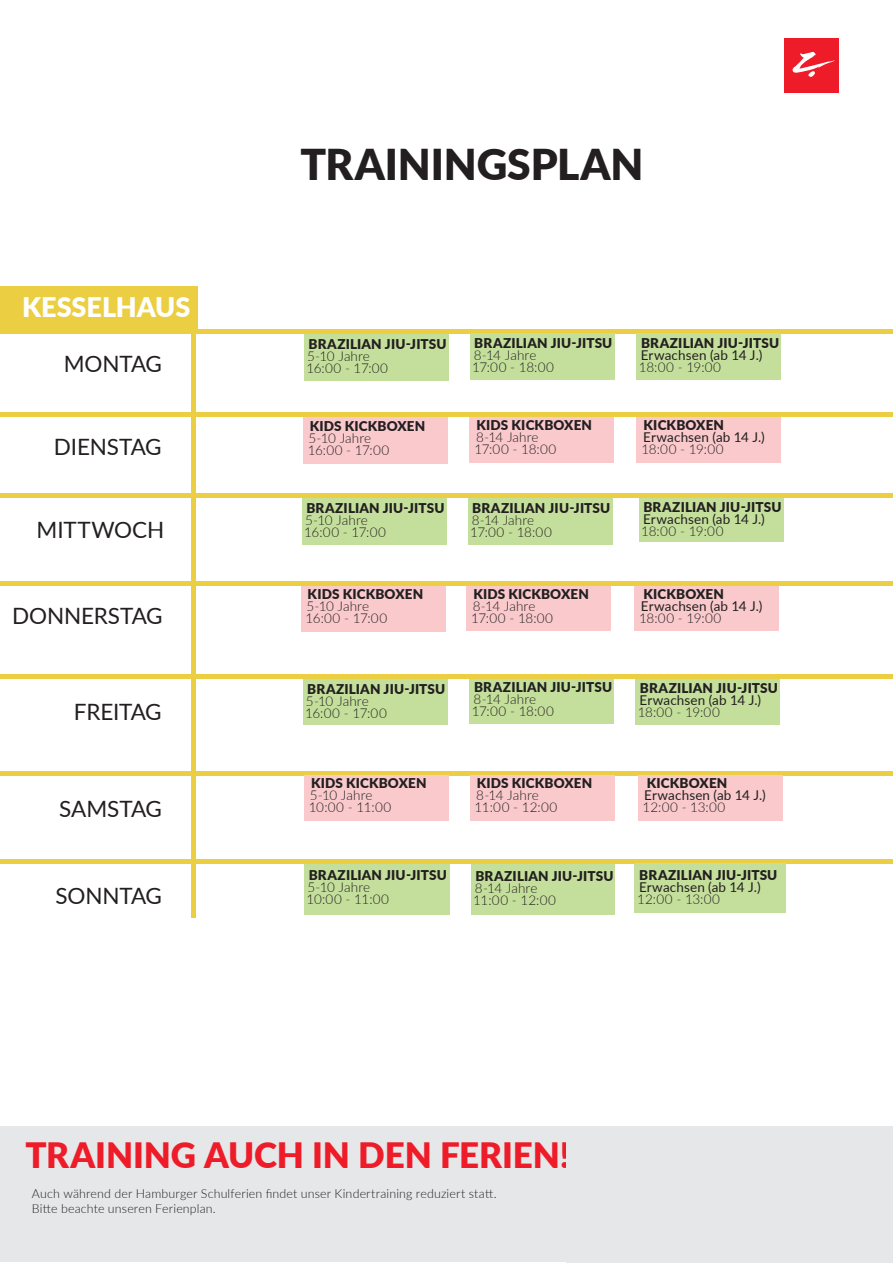
<style>
.page{position:relative;width:893px;height:1263px;background:#fff}
.page>*{position:absolute;margin:0;border:0;box-sizing:border-box;transform-origin:0 0}
.t1{font:900 42.45px "Lato";letter-spacing:-.005em;color:#231f20}
.t2{font:900 34.95px "Lato";letter-spacing:-.005em;color:#ee1c28}
.t3{font:900 27px "Lato";color:#fff}
.t4{font:22.5px "Lato";letter-spacing:-.005em;color:#231f20}
.t5{font:300 13.5px "Lato";color:#231f20}
.t6{font:900 13.5px "Lato";letter-spacing:.01em;color:#231f20}
.t7{font:13.5px "Lato";letter-spacing:.01em;color:#231f20}
.t8{font:300 12.45px "Lato";letter-spacing:.01em;color:#231f20}
</style>
<div class="page">
<div style="left:0;top:286px;width:197px;height:43px;background:#ebce42"></div>
<div style="left:303px;top:417px;width:145px;height:46px;background:#f9c9cc"></div>
<div style="left:470px;top:416px;width:144px;height:47px;background:#f9c9cc"></div>
<div style="left:639px;top:497px;width:145px;height:45px;background:#c4df9b"></div>
<div style="left:301px;top:585px;width:144px;height:46px;background:#f9c9cc"></div>
<div style="left:466px;top:585px;width:145px;height:46px;background:#f9c9cc"></div>
<div style="left:634px;top:585px;width:145px;height:46px;background:#f9c9cc"></div>
<div style="left:303px;top:679px;width:144px;height:46px;background:#c4df9b"></div>
<div style="left:470px;top:677px;width:144px;height:47px;background:#c4df9b"></div>
<div style="left:635px;top:678px;width:145px;height:47px;background:#c4df9b"></div>
<div style="left:637px;top:416px;width:144px;height:47px;background:#f9c9cc"></div>
<hr style="left:0;top:329px;width:893px;height:4px;background:#ebce42">
<div style="left:0;top:412px;width:893px;height:5px;background:#ebce42"></div>
<div style="left:0;top:493px;width:893px;height:5px;background:#ebce42"></div>
<hr style="left:0;top:581px;width:893px;height:4px;background:#ebce42">
<div style="left:0;top:674px;width:893px;height:5px;background:#ebce42"></div>
<hr style="left:0;top:771px;width:893px;height:4px;background:#ebce42">
<div style="left:0;top:859px;width:893px;height:5px;background:#ebce42"></div>
<div style="left:784px;top:38px;width:55px;height:54px;background:#ee1c28"></div>
<svg style="left:792px;top:52px;width:43px;height:25px"></svg>
<div style="left:304px;top:334px;width:145px;height:47px;background:#c4df9b"></div>
<div style="left:470px;top:333px;width:145px;height:47px;background:#c4df9b"></div>
<div style="left:637px;top:333px;width:144px;height:47px;background:#c4df9b"></div>
<div style="left:0;top:1127px;width:893px;height:135px;background:#e6e7e9"></div>
<div style="left:191px;top:325px;width:5px;height:593px;background:#ebce42"></div>
<div style="left:304px;top:864px;width:146px;height:51px;background:#c4df9b"></div>
<div style="left:471px;top:864px;width:143px;height:51px;background:#c4df9b"></div>
<div style="left:635px;top:863px;width:151px;height:50px;background:#c4df9b"></div>
<div style="left:566px;top:1128px;width:327px;height:135px;background:#e6e7e9"></div>
<div style="left:304px;top:775px;width:145px;height:46px;background:#f9c9cc"></div>
<div style="left:470px;top:775px;width:144px;height:45px;background:#f9c9cc"></div>
<div style="left:638px;top:775px;width:144px;height:45px;background:#f9c9cc"></div>
<div style="left:302px;top:498px;width:145px;height:47px;background:#c4df9b"></div>
<div style="left:468px;top:497px;width:144px;height:47px;background:#c4df9b"></div>
<p class="t3" style="left:22px;top:287px;width:170px">KESSELHAUS</p>
<p class="t4" style="left:64px;top:347px;width:100px">MONTAG</p>
<p class="t4" style="left:54px;top:431px;width:109px">DIENSTAG</p>
<p class="t4" style="left:37px;top:514px;width:129px">MITTWOCH</p>
<p class="t4" style="left:12px;top:600px;width:152px">DONNERSTAG</p>
<p class="t4" style="left:74px;top:696px;width:89px">FREITAG</p>
<p class="t4" style="left:59px;top:792px;width:104px">SAMSTAG</p>
<p class="t4" style="left:55px;top:879px;width:108px">SONNTAG</p>
<p class="t1" style="left:300px;top:132px;width:345px">TRAININGSPLAN</p>
<p class="t6" style="left:308px;top:334px;width:140px">BRAZILIAN JIU-JITSU</p>
<p class="t5" style="left:307px;top:346px;width:64px">5-10 Jahre</p>
<p class="t5" style="left:306px;top:358px;width:83px">16:00 - 17:00</p>
<p class="t6" style="left:474px;top:333px;width:140px">BRAZILIAN JIU-JITSU</p>
<p class="t5" style="left:474px;top:346px;width:64px">8-14 Jahre</p>
<p class="t5" style="left:472px;top:358px;width:83px">17:00 - 18:00</p>
<p class="t6" style="left:641px;top:333px;width:140px">BRAZILIAN JIU-JITSU</p>
<p class="t7" style="left:641px;top:346px;width:123px">Erwachsen (ab 14 J.)</p>
<p class="t5" style="left:639px;top:358px;width:84px">18:00 - 19:00</p>
<p class="t6" style="left:310px;top:416px;width:117px">KIDS KICKBOXEN</p>
<p class="t5" style="left:309px;top:428px;width:64px">5-10 Jahre</p>
<p class="t5" style="left:308px;top:440px;width:83px">16:00 - 17:00</p>
<p class="t6" style="left:477px;top:415px;width:117px">KIDS KICKBOXEN</p>
<p class="t5" style="left:476px;top:428px;width:64px">8-14 Jahre</p>
<p class="t5" style="left:474px;top:440px;width:83px">17:00 - 18:00</p>
<p class="t6" style="left:644px;top:415px;width:82px">KICKBOXEN</p>
<p class="t7" style="left:643px;top:427px;width:123px">Erwachsen (ab 14 J.)</p>
<p class="t5" style="left:641px;top:440px;width:84px">18:00 - 19:00</p>
<p class="t6" style="left:306px;top:498px;width:140px">BRAZILIAN JIU-JITSU</p>
<p class="t5" style="left:305px;top:511px;width:64px">5-10 Jahre</p>
<p class="t5" style="left:304px;top:523px;width:83px">16:00 - 17:00</p>
<p class="t6" style="left:472px;top:497px;width:140px">BRAZILIAN JIU-JITSU</p>
<p class="t5" style="left:472px;top:510px;width:64px">8-14 Jahre</p>
<p class="t5" style="left:470px;top:522px;width:83px">17:00 - 18:00</p>
<p class="t6" style="left:643px;top:497px;width:140px">BRAZILIAN JIU-JITSU</p>
<p class="t7" style="left:643px;top:509px;width:123px">Erwachsen (ab 14 J.)</p>
<p class="t5" style="left:641px;top:521px;width:84px">18:00 - 19:00</p>
<p class="t6" style="left:308px;top:584px;width:117px">KIDS KICKBOXEN</p>
<p class="t5" style="left:306px;top:597px;width:64px">5-10 Jahre</p>
<p class="t5" style="left:305px;top:609px;width:83px">16:00 - 17:00</p>
<p class="t6" style="left:473px;top:584px;width:117px">KIDS KICKBOXEN</p>
<p class="t5" style="left:473px;top:597px;width:64px">8-14 Jahre</p>
<p class="t5" style="left:471px;top:609px;width:83px">17:00 - 18:00</p>
<p class="t6" style="left:643px;top:584px;width:82px">KICKBOXEN</p>
<p class="t7" style="left:641px;top:596px;width:123px">Erwachsen (ab 14 J.)</p>
<p class="t5" style="left:639px;top:609px;width:84px">18:00 - 19:00</p>
<p class="t6" style="left:307px;top:678px;width:140px">BRAZILIAN JIU-JITSU</p>
<p class="t5" style="left:306px;top:691px;width:64px">5-10 Jahre</p>
<p class="t5" style="left:305px;top:703px;width:83px">16:00 - 17:00</p>
<p class="t6" style="left:474px;top:677px;width:140px">BRAZILIAN JIU-JITSU</p>
<p class="t5" style="left:474px;top:690px;width:64px">8-14 Jahre</p>
<p class="t5" style="left:472px;top:702px;width:83px">17:00 - 18:00</p>
<p class="t6" style="left:640px;top:678px;width:140px">BRAZILIAN JIU-JITSU</p>
<p class="t7" style="left:639px;top:691px;width:123px">Erwachsen (ab 14 J.)</p>
<p class="t5" style="left:638px;top:703px;width:84px">18:00 - 19:00</p>
<p class="t6" style="left:311px;top:773px;width:117px">KIDS KICKBOXEN</p>
<p class="t5" style="left:310px;top:786px;width:64px">5-10 Jahre</p>
<p class="t5" style="left:309px;top:798px;width:84px">10:00 - 11:00</p>
<p class="t6" style="left:477px;top:773px;width:117px">KIDS KICKBOXEN</p>
<p class="t5" style="left:476px;top:786px;width:64px">8-14 Jahre</p>
<p class="t5" style="left:475px;top:798px;width:84px">11:00 - 12:00</p>
<p class="t6" style="left:647px;top:773px;width:82px">KICKBOXEN</p>
<p class="t7" style="left:644px;top:785px;width:123px">Erwachsen (ab 14 J.)</p>
<p class="t5" style="left:642px;top:798px;width:84px">12:00 - 13:00</p>
<p class="t6" style="left:309px;top:865px;width:140px">BRAZILIAN JIU-JITSU</p>
<p class="t5" style="left:307px;top:878px;width:64px">5-10 Jahre</p>
<p class="t5" style="left:307px;top:890px;width:84px">10:00 - 11:00</p>
<p class="t6" style="left:475px;top:866px;width:140px">BRAZILIAN JIU-JITSU</p>
<p class="t5" style="left:475px;top:879px;width:64px">8-14 Jahre</p>
<p class="t5" style="left:473px;top:891px;width:84px">11:00 - 12:00</p>
<p class="t6" style="left:639px;top:865px;width:140px">BRAZILIAN JIU-JITSU</p>
<p class="t7" style="left:639px;top:878px;width:123px">Erwachsen (ab 14 J.)</p>
<p class="t5" style="left:637px;top:890px;width:84px">12:00 - 13:00</p>
<p class="t2" style="left:26px;top:1129px;width:546px">TRAINING AUCH IN DEN FERIEN!</p>
<p class="t8" style="left:32px;top:1184px;width:466px">Auch während der Hamburger Schulferien findet unser Kindertraining reduziert statt.</p>
<p class="t8" style="left:32px;top:1200px;width:185px">Bitte beachte unseren Ferienplan.</p>
</div>
